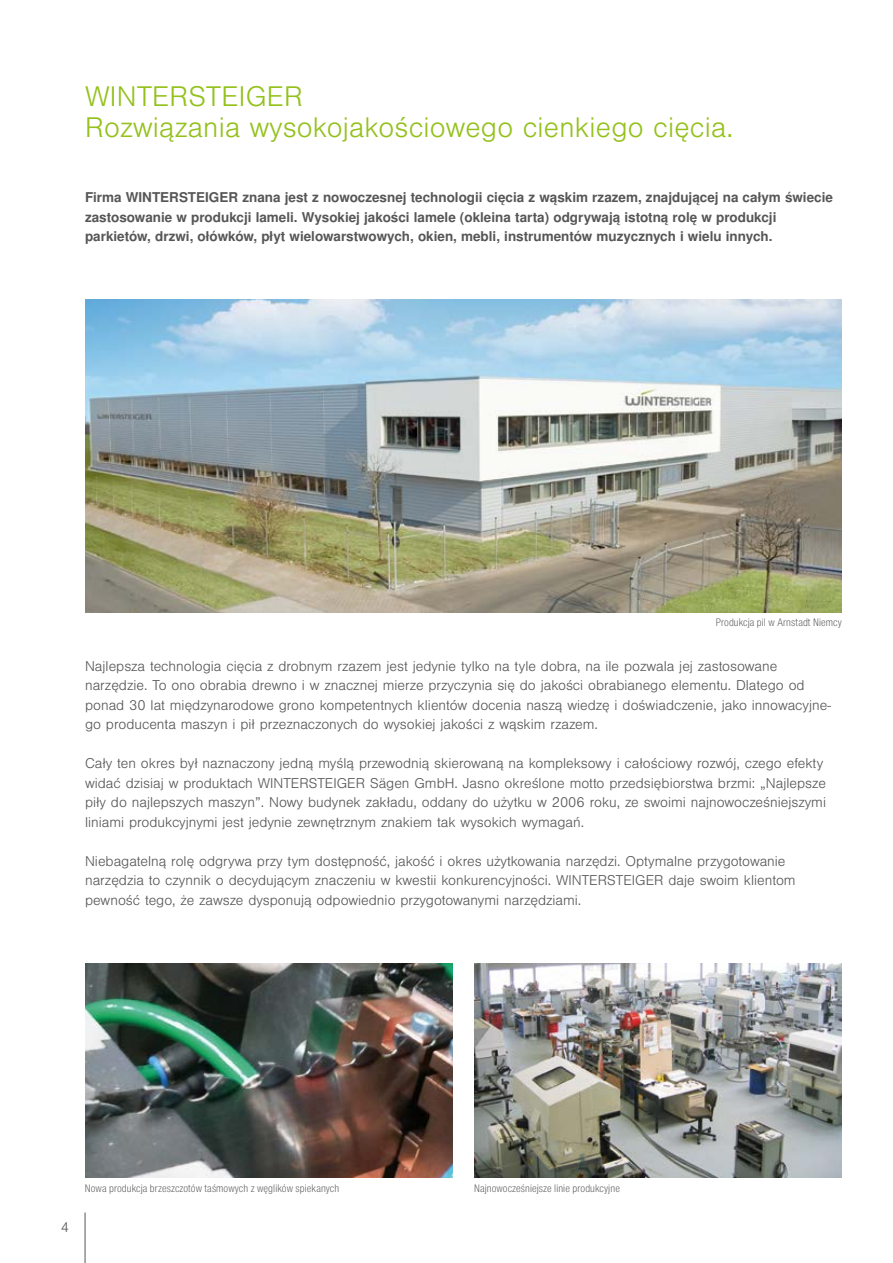
<style>
.page{position:relative;width:893px;height:1263px;background:#fff}
.page>*{position:absolute;margin:0;border:0;box-sizing:border-box;transform-origin:0 0}
.t1{font:300 27px/31.5px "Nimbus San LOT";letter-spacing:.01em;color:#94c11c}
.t2{font:300 13.5px/19.5px "Nimbus San LOT";color:#565656}
.t3{font:700 13.5px/19.5px "Nimbus San LOT";color:#565656}
.t4{font:10.5px "Nimbus San LOT Lig Con";letter-spacing:.01em;color:#565656}
</style>
<div class="page">
<hr style="left:85px;top:1212px;width:1px;height:51px;background:#565656">
<img style="left:85px;top:300px;width:757px;height:312px">
<img style="left:85px;top:963px;width:368px;height:215px">
<img style="left:474px;top:963px;width:368px;height:215px">
<h1 class="t1" style="left:85px;top:81px;width:650px">WINTERSTEIGER<br>Rozwiązania wysokojakościowego cienkiego cięcia.</h1>
<p class="t3" style="left:85px;top:188px;width:749px">Firma WINTERSTEIGER znana jest z nowoczesnej technologii cięcia z wąskim rzazem, znajdującej na całym świecie zastosowanie w produkcji lameli. Wysokiej jakości lamele (okleina tarta) odgrywają istotną rolę w produkcji parkietów, drzwi, ołówków, płyt wielowarstwowych, okien, mebli, instrumentów muzycznych i wielu innych.</p>
<p class="t4" style="left:716px;top:616px;width:128px">Produkcja pil w Arnstadt Niemcy</p>
<p class="t2" style="left:85px;top:656px;width:747px">Najlepsza technologia cięcia z drobnym rzazem jest jedynie tylko na tyle dobra, na ile pozwala jej zastosowane narzędzie. To ono obrabia drewno i w znacznej mierze przyczynia się do jakości obrabianego elementu. Dlatego od ponad 30 lat międzynarodowe grono kompetentnych klientów docenia naszą wiedzę i doświadczenie, jako innowacyjne&shy;go producenta maszyn i pił przeznaczonych do wysokiej jakości z wąskim rzazem.</p>
<p class="t2" style="left:85px;top:754px;width:742px">Cały ten okres był naznaczony jedną myślą przewodnią skierowaną na kompleksowy i całościowy rozwój, czego efekty widać dzisiaj w produktach WINTERSTEIGER Sägen GmbH. Jasno określone motto przedsiębiorstwa brzmi: „Najlepsze piły do najlepszych maszyn”. Nowy budynek zakładu, oddany do użytku w 2006 roku, ze swoimi najnowocześniejszymi liniami produkcyjnymi jest jedynie zewnętrznym znakiem tak wysokich wymagań.</p>
<p class="t2" style="left:85px;top:852px;width:712px">Niebagatelną rolę odgrywa przy tym dostępność, jakość i okres użytkowania narzędzi. Optymalne przygotowanie narzędzia to czynnik o decydującym znaczeniu w kwestii konkurencyjności. WINTERSTEIGER daje swoim klientom pewność tego, że zawsze dysponują odpowiednio przygotowanymi narzędziami.</p>
<p class="t2" style="left:61px;top:1218px;width:10px">4</p>
<p class="t4" style="left:85px;top:1182px;width:256px">Nowa produkcja brzeszczotów taśmowych z węglików spiekanych</p>
<p class="t4" style="left:474px;top:1182px;width:147px">Najnowocześniejsze linie produkcyjne</p>
</div>
